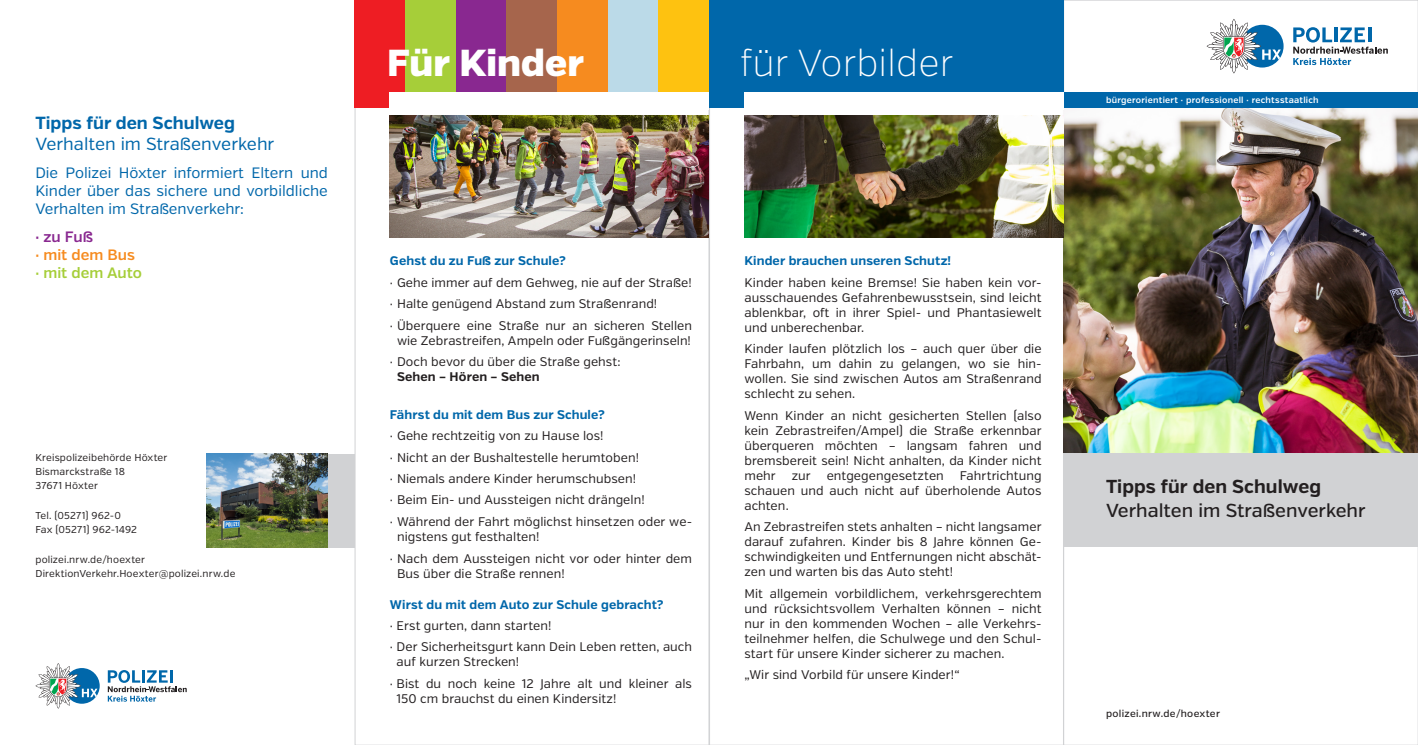
<style>
.page{position:relative;width:1418px;height:745px;background:#fff}
.page>*{position:absolute;margin:0;border:0;box-sizing:border-box;transform-origin:0 0}
.Thema{font:200 37.5px "Verb";color:#fff}
.Headline_Thema{font:900 37.5px "Verb";letter-spacing:.005em;color:#fff}
.Headline_Thema-2{font:500 18.75px "Verb";color:#231f20}
.Headline_Thema-3{font:700 18.75px "Verb";letter-spacing:.005em;color:#231f20}
.Headline_Thema-4{font:17.5px "Verb";color:#0067aa}
.Headline_Thema-5{font:700 17.5px "Verb";color:#0067aa}
.Headline_Thema-6{font:15px/18px "Verb";color:#0067aa;text-align:justify}
.Headline_Thema-7{font:600 15px "Verb";color:#a6ce39}
.Headline_Thema-8{font:600 15px "Verb";color:#f68b1f}
.Headline_Thema-9{font:600 15px "Verb";color:#892890}
.Lesetext{font:12.5px/15px "Verb";letter-spacing:.005em;color:#231f20;text-align:justify}
.Lesetext_bold{font:700 12.5px "Verb";letter-spacing:.01em;color:#0067aa}
.Lesetext_bold-2{font:12.5px/15px "Verb";letter-spacing:.005em;color:#231f20}
.Lesetext-2{font:10px/13.8px "Verb";letter-spacing:.015em;color:#231f20}
.t1{font:500 10px "Verb";letter-spacing:.03em;color:#231f20}
.t2{font:600 8.75px "Verb";letter-spacing:.03em;color:#fff}
.s1{font-weight:700}
</style>
<div class="page">
<div style="left:709px;top:0;width:354px;height:107px;background:#0067aa"></div>
<div style="left:354px;top:0;width:51px;height:107px;background:#ee1d23"></div>
<div style="left:405px;top:0;width:51px;height:107px;background:#a6ce39"></div>
<div style="left:456px;top:0;width:50px;height:107px;background:#892890"></div>
<div style="left:506px;top:0;width:51px;height:107px;background:#a6654c"></div>
<div style="left:557px;top:0;width:50px;height:107px;background:#f68b1f"></div>
<div style="left:607px;top:0;width:51px;height:107px;background:#bbdae8"></div>
<div style="left:658px;top:0;width:51px;height:107px;background:#fec210"></div>
<div style="left:328px;top:453px;width:26px;height:94px;background:#d1d2d4"></div>
<img style="left:206px;top:453px;width:122px;height:94px">
<div style="left:1240px;top:25px;width:43px;height:42px;background:#0067aa;border-radius:50%"></div>
<svg style="left:1293px;top:27px;width:94px;height:38px"></svg>
<svg style="left:1206px;top:19px;width:74px;height:54px"></svg>
<img style="left:1063px;top:107px;width:354px;height:346px">
<img style="left:744px;top:115px;width:319px;height:122px">
<div style="left:1063px;top:92px;width:354px;height:15px;background:#0067aa"></div>
<div style="left:744px;top:92px;width:319px;height:18px;background:#fff"></div>
<div style="left:1063px;top:453px;width:354px;height:93px;background:#d1d2d4"></div>
<img style="left:390px;top:115px;width:319px;height:122px">
<div style="left:390px;top:92px;width:319px;height:18px;background:#fff"></div>
<svg style="left:64px;top:667px;width:36px;height:36px"></svg>
<svg style="left:108px;top:670px;width:79px;height:31px"></svg>
<svg style="left:35px;top:663px;width:62px;height:45px"></svg>
<p class="Headline_Thema-5" style="left:35px;top:112px;width:201px">Tipps für den Schulweg</p>
<p class="Headline_Thema-4" style="left:35px;top:134px;width:240px">Verhalten im Straßenverkehr</p>
<p class="Headline_Thema-6" style="left:35px;top:164px;width:294px">Die Polizei Höxter informiert Eltern und Kinder über das sichere und vorbildliche Verhalten im Straßenverkehr:</p>
<p class="Headline_Thema-9" style="left:35px;top:228px;width:59px">· zu Fuß</p>
<p class="Headline_Thema-8" style="left:35px;top:246px;width:101px">· mit dem Bus</p>
<p class="Headline_Thema-7" style="left:35px;top:264px;width:108px">· mit dem Auto</p>
<p class="Lesetext-2" style="left:35px;top:450px;width:133px">Kreispolizeibehörde Höxter<br>Bismarckstraße 18<br>37671 Höxter</p>
<p class="Lesetext-2" style="left:35px;top:508px;width:103px">Tel. (05271) 962-0<br>Fax (05271) 962-1492</p>
<p class="Lesetext-2" style="left:35px;top:552px;width:201px">polizei.nrw.de/hoexter<br>DirektionVerkehr.Hoexter@polizei.nrw.de</p>
<p class="Headline_Thema" style="left:387px;top:40px;width:198px">Für Kinder</p>
<p class="Thema" style="left:740px;top:41px;width:215px">für Vorbilder</p>
<p class="Lesetext_bold" style="left:390px;top:253px;width:177px">Gehst du zu Fuß zur Schule?</p>
<p class="Lesetext" style="left:390px;top:275px;width:303px">· Gehe immer auf dem Gehweg, nie auf der Straße!</p>
<p class="Lesetext" style="left:390px;top:296px;width:269px">· Halte genügend Abstand zum Straßenrand!</p>
<p class="Lesetext" style="left:390px;top:318px;width:304px;text-align:center">· Überquere eine Straße nur an sicheren Stellen wie Zebrastreifen, Ampeln oder Fußgängerinseln!</p>
<p class="Lesetext" style="left:397px;top:354px;width:225px;text-indent:-7px">· Doch bevor du über die Straße gehst:<br><span class="s1">Sehen – Hören – Sehen</span></p>
<p class="Lesetext_bold" style="left:390px;top:406px;width:216px">Fährst du mit dem Bus zur Schule?</p>
<p class="Lesetext" style="left:390px;top:428px;width:215px">· Gehe rechtzeitig von zu Hause los!</p>
<p class="Lesetext" style="left:390px;top:449px;width:250px">· Nicht an der Bushaltestelle herumtoben!</p>
<p class="Lesetext" style="left:390px;top:471px;width:248px">· Niemals andere Kinder herumschubsen!</p>
<p class="Lesetext" style="left:390px;top:492px;width:256px">· Beim Ein- und Aussteigen nicht drängeln!</p>
<p class="Lesetext" style="left:397px;top:514px;width:296px;text-indent:-7px">· Während der Fahrt möglichst hinsetzen oder we&shy;nigstens gut festhalten!</p>
<p class="Lesetext_bold-2" style="left:397px;top:551px;width:296px;text-indent:-7px">· Nach dem Aussteigen nicht vor oder hinter dem<br>Bus über die Straße rennen!</p>
<p class="Lesetext_bold" style="left:390px;top:596px;width:275px">Wirst du mit dem Auto zur Schule gebracht?</p>
<p class="Lesetext" style="left:390px;top:618px;width:163px">· Erst gurten, dann starten!</p>
<p class="Lesetext" style="left:396px;top:639px;width:297px;text-indent:-7px">· Der Sicherheitsgurt kann Dein Leben retten, auch auf kurzen Strecken!</p>
<p class="Lesetext" style="left:396px;top:675px;width:297px;text-indent:-7px">· Bist du noch keine 12 Jahre alt und kleiner als<br>150 cm brauchst du einen Kindersitz!</p>
<p class="Lesetext_bold" style="left:744px;top:253px;width:208px">Kinder brauchen unseren Schutz!</p>
<p class="Lesetext" style="left:744px;top:275px;width:299px">Kinder haben keine Bremse! Sie haben kein vor&shy;ausschauendes Gefahrenbewusstsein, sind leicht ablenkbar, oft in ihrer Spiel- und Phantasiewelt und unberechenbar.</p>
<p class="Lesetext" style="left:744px;top:341px;width:299px">Kinder laufen plötzlich los – auch quer über die Fahrbahn, um dahin zu gelangen, wo sie hin&shy;wollen. Sie sind zwischen Autos am Straßenrand schlecht zu sehen.</p>
<p class="Lesetext" style="left:744px;top:408px;width:298px">Wenn Kinder an nicht gesicherten Stellen (also kein Zebrastreifen/Ampel) die Straße erkennbar überqueren möchten – langsam fahren und bremsbereit sein! Nicht anhalten, da Kinder nicht mehr</p>
<p class="Lesetext" style="left:744px;top:468px;width:298px;text-indent:215px">Fahrtrichtung schauen und auch nicht auf überholende Autos achten.</p>
<p class="Lesetext" style="left:744px;top:519px;width:299px">An Zebrastreifen stets anhalten – nicht langsamer darauf zufahren. Kinder bis 8 Jahre können Ge&shy;schwindigkeiten und Entfernungen nicht abschät&shy;zen und warten bis das Auto steht!</p>
<p class="Lesetext" style="left:744px;top:585px;width:299px">Mit allgemein vorbildlichem, verkehrsgerechtem und rücksichtsvollem Verhalten können – nicht nur in den kommenden Wochen – alle Verkehrs&shy;teilnehmer helfen, die Schulwege und den Schul&shy;start für unsere Kinder sicherer zu machen.</p>
<p class="Lesetext" style="left:744px;top:667px;width:217px">„Wir sind Vorbild für unsere Kinder!“</p>
<p class="Lesetext" style="left:791px;top:468px;width:20px">zur</p>
<p class="Lesetext" style="left:826px;top:468px;width:119px">entgegengesetzten</p>
<p class="t2" style="left:1106px;top:95px;width:214px">bürgerorientiert · professionell · rechtsstaatlich</p>
<p class="Headline_Thema-3" style="left:1106px;top:475px;width:217px">Tipps für den Schulweg</p>
<p class="Headline_Thema-2" style="left:1106px;top:499px;width:261px">Verhalten im Straßenverkehr</p>
<p class="t1" style="left:1106px;top:706px;width:115px">polizei.nrw.de/hoexter</p>
</div>
